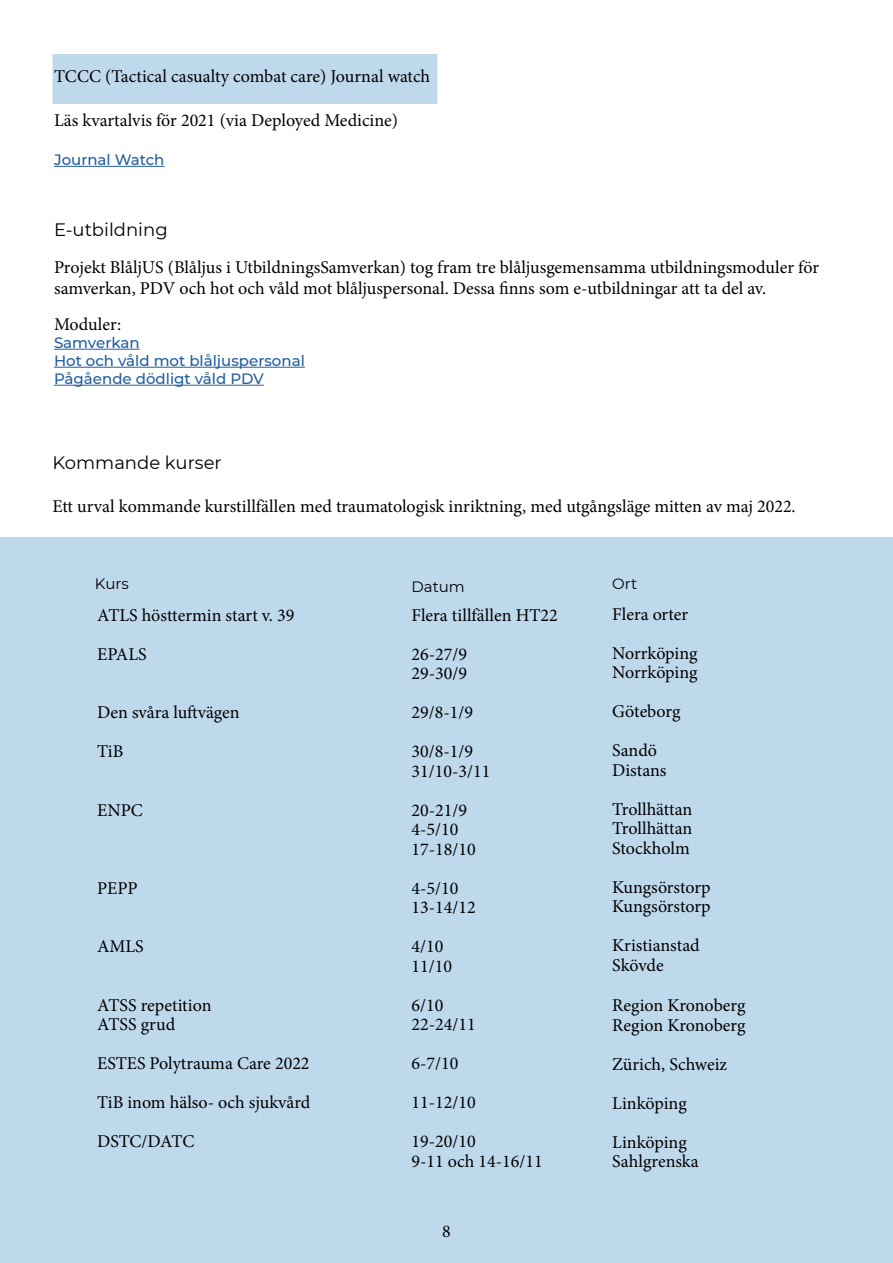
<style>
.page{position:relative;width:893px;height:1263px;background:#fff}
.page>*{position:absolute;margin:0;border:0;box-sizing:border-box;transform-origin:0 0}
.t1{font:18px/39px "Minion Pro";color:#000}
.t2{font:18px "Montserrat";color:#000}
.t3{font:500 15px/18px "Montserrat";color:#215e9e}
.t4{font:15px "Montserrat";color:#000}
</style>
<div class="page">
<div style="left:0;top:538px;width:893px;height:725px;background:#bfd9ec"></div>
<div style="left:52px;top:54px;width:385px;height:50px;background:#bfd9ec"></div>
<hr style="left:54px;top:166px;width:110px;height:1px;background:#215e9e">
<hr style="left:54px;top:349px;width:86px;height:1px;background:#215e9e">
<hr style="left:54px;top:367px;width:251px;height:1px;background:#215e9e">
<hr style="left:54px;top:385px;width:210px;height:1px;background:#215e9e">
<p class="t1" style="left:54px;top:57px;width:378px">TCCC (Tactical casualty combat care) Journal watch</p>
<p class="t1" style="left:54px;top:100px;width:346px">Läs kvartalvis för 2021 (via Deployed Medicine)</p>
<p class="t3" style="left:54px;top:150px;width:112px">Journal Watch</p>
<p class="t2" style="left:54px;top:217px;width:115px">E-utbildning</p>
<p class="t1" style="left:54px;top:256px;width:766px;line-height:21.6px">Projekt BlåljUS (Blåljus i UtbildningsSamverkan) tog fram tre blåljusgemensamma utbildningsmoduler för samverkan, PDV och hot och våld mot blåljuspersonal. Dessa finns som e-utbildningar att ta del av.</p>
<p class="t1" style="left:54px;top:305px;width:69px">Moduler:</p>
<p class="t3" style="left:54px;top:333px;width:252px">Samverkan<br>Hot och våld mot blåljuspersonal<br>Pågående dödligt våld PDV</p>
<p class="t2" style="left:52px;top:450px;width:171px">Kommande kurser</p>
<p class="t1" style="left:52px;top:487px;width:745px">Ett urval kommande kurstillfällen med traumatologisk inriktning, med utgångsläge mitten av maj 2022.</p>
<p class="t4" style="left:95px;top:573px;width:35px">Kurs</p>
<p class="t4" style="left:412px;top:576px;width:55px">Datum</p>
<p class="t4" style="left:612px;top:573px;width:26px">Ort</p>
<p class="t1" style="left:97px;top:596px;width:199px">ATLS hösttermin start v. 39<br>EPALS</p>
<p class="t1" style="left:97px;top:693px;width:144px">Den svåra luftvägen<br>TiB</p>
<p class="t1" style="left:97px;top:791px;width:47px">ENPC</p>
<p class="t1" style="left:97px;top:869px;width:42px">PEPP</p>
<p class="t1" style="left:97px;top:927px;width:48px">AMLS</p>
<p class="t1" style="left:97px;top:995px;width:116px;line-height:19.5px">ATSS repetition<br>ATSS grud</p>
<p class="t1" style="left:97px;top:1044px;width:215px;text-align:justify">ESTES Polytrauma Care 2022<br>TiB inom hälso- och sjukvård DSTC/DATC</p>
<p class="t1" style="left:411px;top:596px;width:148px">Flera tillfällen HT22<br>26-27/9</p>
<p class="t1" style="left:411px;top:654px;width:63px">29-30/9<br>29/8-1/9<br>30/8-1/9</p>
<p class="t1" style="left:411px;top:752px;width:80px">31/10-3/11<br>20-21/9</p>
<p class="t1" style="left:411px;top:820px;width:66px;line-height:19.5px">4-5/10<br>17-18/10</p>
<p class="t1" style="left:411px;top:878px;width:66px;line-height:19.5px">4-5/10<br>13-14/12</p>
<p class="t1" style="left:411px;top:937px;width:42px;line-height:19.5px">4/10<br>11/10</p>
<p class="t1" style="left:411px;top:995px;width:66px;line-height:19.5px">6/10<br>22-24/11</p>
<p class="t1" style="left:411px;top:1044px;width:66px">6-7/10<br>11-12/10<br>19-20/10</p>
<p class="t1" style="left:411px;top:1142px;width:133px">9-11 och 14-16/11</p>
<p class="t1" style="left:442px;top:1212px;width:10px">8</p>
<p class="t1" style="left:612px;top:595px;width:87px">Flera orter<br>Norrköping</p>
<p class="t1" style="left:612px;top:653px;width:87px">Norrköping<br>Göteborg<br>Sandö</p>
<p class="t1" style="left:612px;top:751px;width:82px">Distans<br>Trollhättan</p>
<p class="t1" style="left:612px;top:819px;width:82px;line-height:19.5px">Trollhättan<br>Stockholm</p>
<p class="t1" style="left:612px;top:877px;width:100px;line-height:19.5px">Kungsörstorp<br>Kungsörstorp</p>
<p class="t1" style="left:612px;top:936px;width:89px;line-height:19.5px">Kristianstad<br>Skövde</p>
<p class="t1" style="left:612px;top:996px;width:135px;line-height:19.5px">Region Kronoberg<br>Region Kronoberg</p>
<p class="t1" style="left:612px;top:1045px;width:116px">Zürich, Schweiz<br>Linköping<br>Linköping</p>
<p class="t1" style="left:612px;top:1142px;width:88px">Sahlgrenska</p>
</div>
